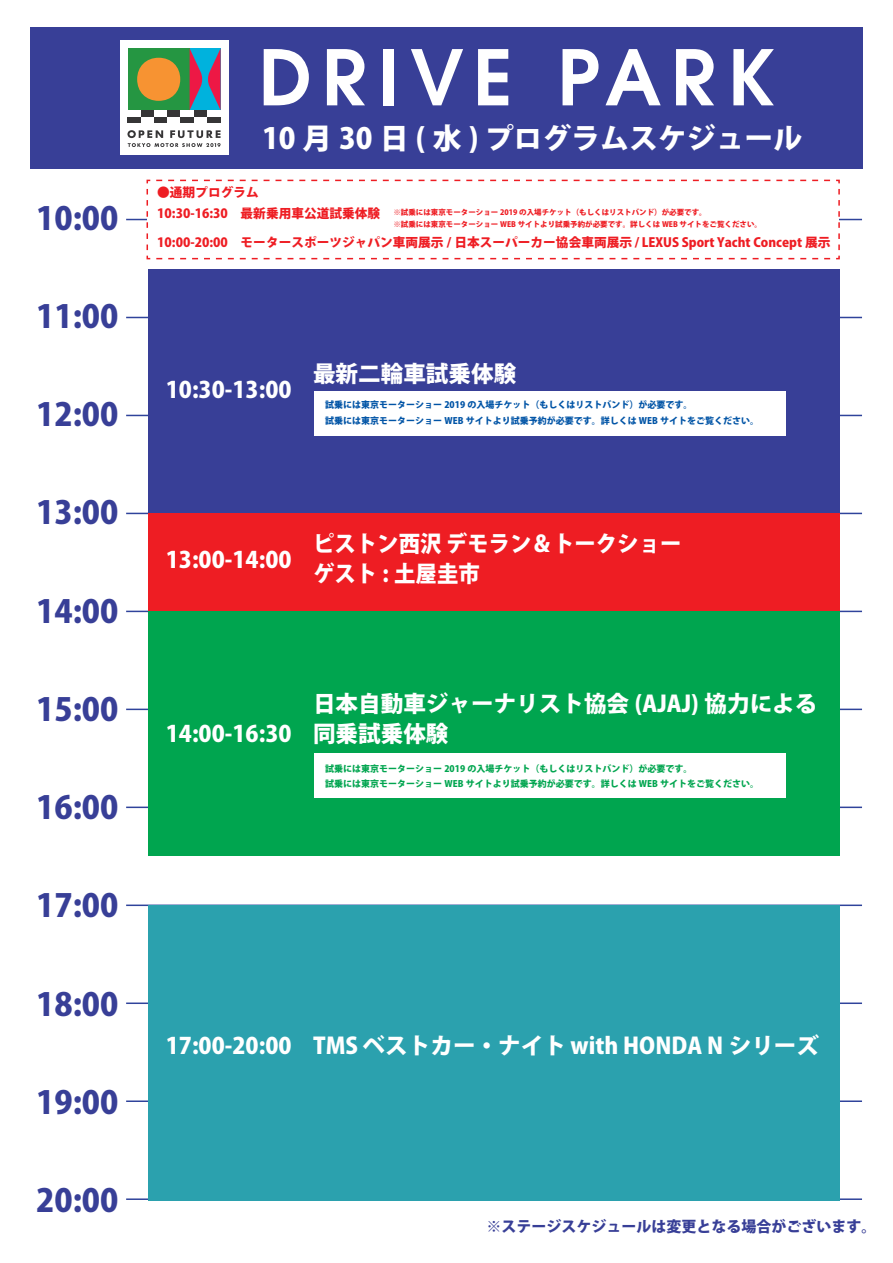
<style>
.page{position:relative;width:893px;height:1263px;background:#fff}
.page>*{position:absolute;margin:0;border:0;box-sizing:border-box;transform-origin:0 0}
.t1{font:800 31.5px "Koz Go Pr 6 N";color:#383f97}
.t2{font:800 28.95px "Koz Go Pr 6 N";color:#fff}
.t3{font:800 22.65px/30px "Koz Go Pr 6 N";color:#fff}
.t4{font:800 22.65px/30px "Koz Go Pr 6 N";color:#fff;scale:.95 1}
.t5{font:800 15px "Koz Go Pr 6 N";color:#383f97}
.t6{font:800 12.75px "Koz Go Pr 6 N";color:#ee1d23}
.t7{font:800 9px/15.3px "Koz Go Pr 6 N";color:#0154a6}
.t8{font:800 9px/15.3px "Koz Go Pr 6 N";color:#00a54f}
.t9{font:800 7.5px/12px "Koz Go Pr 6 N";color:#ee1d23}
</style>
<div class="page">
<div style="left:31px;top:27px;width:832px;height:142px;background:#383f97"></div>
<svg style="left:264px;top:49px;width:45px;height:56px"></svg>
<svg style="left:327px;top:49px;width:38px;height:56px"></svg>
<div style="left:383px;top:49px;width:10px;height:56px;background:#fff"></div>
<svg style="left:411px;top:49px;width:52px;height:56px"></svg>
<svg style="left:478px;top:49px;width:30px;height:56px"></svg>
<svg style="left:563px;top:49px;width:35px;height:56px"></svg>
<svg style="left:605px;top:49px;width:56px;height:56px"></svg>
<svg style="left:676px;top:49px;width:38px;height:56px"></svg>
<svg style="left:733px;top:49px;width:41px;height:56px"></svg>
<div style="left:120px;top:40px;width:109px;height:115px;background:#fff"></div>
<div style="left:128px;top:48px;width:62px;height:62px;background:#259642"></div>
<div style="left:137px;top:58px;width:43px;height:43px;background:#f79332;border-radius:50%"></div>
<div style="left:128px;top:116px;width:13px;height:6px;background:#363536"></div>
<div style="left:141px;top:110px;width:13px;height:6px;background:#363536"></div>
<div style="left:154px;top:116px;width:14px;height:6px;background:#363536"></div>
<div style="left:168px;top:110px;width:13px;height:6px;background:#363536"></div>
<div style="left:181px;top:116px;width:13px;height:6px;background:#363536"></div>
<div style="left:194px;top:110px;width:13px;height:6px;background:#363536"></div>
<div style="left:207px;top:116px;width:14px;height:6px;background:#363536"></div>
<svg style="left:127px;top:130px;width:94px;height:17px"></svg>
<svg style="left:190px;top:48px;width:31px;height:62px;background:#686d99"></svg>
<hr style="left:126px;top:317px;width:736px;height:1px;background:#2f439b">
<hr style="left:126px;top:415px;width:736px;height:1px;background:#2f439b">
<hr style="left:126px;top:513px;width:736px;height:1px;background:#2f439b">
<hr style="left:126px;top:611px;width:736px;height:1px;background:#2f439b">
<hr style="left:126px;top:709px;width:736px;height:1px;background:#2f439b">
<hr style="left:126px;top:806px;width:736px;height:2px;background:#2f439b">
<hr style="left:126px;top:904px;width:736px;height:2px;background:#2f439b">
<hr style="left:126px;top:1002px;width:736px;height:2px;background:#2f439b">
<hr style="left:126px;top:1100px;width:736px;height:2px;background:#2f439b">
<hr style="left:126px;top:1198px;width:736px;height:2px;background:#2f439b">
<hr style="left:126px;top:219px;width:736px;height:1px;background:#2f439b">
<div style="left:148px;top:269px;width:691px;height:244px;background:#383f97"></div>
<div style="left:148px;top:611px;width:691px;height:245px;background:#00a54f"></div>
<div style="left:148px;top:905px;width:691px;height:296px;background:#2ba1ae"></div>
<div style="left:148px;top:513px;width:691px;height:98px;background:#ee1d23"></div>
<div style="left:314px;top:391px;width:471px;height:45px;background:#fff"></div>
<div style="left:314px;top:753px;width:471px;height:45px;background:#fff"></div>
<svg style="left:146px;top:179px;width:695px;height:81px"></svg>
<h1 class="t1" style="left:36px;top:200px;width:84px">10:00</h1>
<h1 class="t1" style="left:36px;top:299px;width:84px">11:00</h1>
<h1 class="t1" style="left:36px;top:397px;width:84px">12:00</h1>
<h1 class="t1" style="left:36px;top:495px;width:84px">13:00</h1>
<h1 class="t1" style="left:36px;top:593px;width:84px">14:00</h1>
<h1 class="t1" style="left:36px;top:692px;width:84px">15:00</h1>
<h1 class="t1" style="left:36px;top:790px;width:84px">16:00</h1>
<h1 class="t1" style="left:36px;top:888px;width:84px">17:00</h1>
<h1 class="t1" style="left:36px;top:986px;width:84px">18:00</h1>
<h1 class="t1" style="left:36px;top:1084px;width:84px">19:00</h1>
<h1 class="t1" style="left:36px;top:1183px;width:84px">20:00</h1>
<p class="t2" style="left:262px;top:122px;width:542px">10 月 30 日 ( 水 ) プログラムスケジュール</p>
<p class="t6" style="left:157px;top:185px;width:103px">●通期プログラム</p>
<p class="t6" style="left:157px;top:206px;width:224px">10:30-16:30　最新乗用車公道試乗体験</p>
<p class="t6" style="left:157px;top:235px;width:675px">10:00-20:00　モータースポーツジャパン車両展示 / 日本スーパーカー協会車両展示 / LEXUS Sport Yacht Concept 展示</p>
<p class="t9" style="left:393px;top:207px;width:370px">※試乗には東京モーターショー 2019 の入場チケット（もしくはリストバンド）が必要です。<br>※試乗には東京モーターショー WEB サイトより試乗予約が必要です。詳しくは WEB サイトをご覧ください。</p>
<p class="t3" style="left:166px;top:375px;width:127px">10:30-13:00</p>
<p class="t3" style="left:313px;top:359px;width:205px">最新二輪車試乗体験</p>
<p class="t7" style="left:325px;top:398px;width:436px">試乗には東京モーターショー 2019 の入場チケット（もしくはリストバンド）が必要です。<br>試乗には東京モーターショー WEB サイトより試乗予約が必要です。詳しくは WEB サイトをご覧ください。</p>
<p class="t3" style="left:166px;top:545px;width:127px">13:00-14:00</p>
<p class="t4" style="left:313px;top:530px;width:389px">ピストン西沢 デモラン＆トークショーゲスト : 土屋圭市</p>
<p class="t3" style="left:166px;top:719px;width:127px">14:00-16:30</p>
<p class="t3" style="left:313px;top:689px;width:506px">日本自動車ジャーナリスト協会 (AJAJ) 協力による同乗試乗体験</p>
<p class="t8" style="left:325px;top:761px;width:436px">試乗には東京モーターショー 2019 の入場チケット（もしくはリストバンド）が必要です。<br>試乗には東京モーターショー WEB サイトより試乗予約が必要です。詳しくは WEB サイトをご覧ください。</p>
<p class="t3" style="left:166px;top:1031px;width:127px">17:00-20:00</p>
<p class="t3" style="left:313px;top:1031px;width:508px">TMS ベストカー・ナイト with HONDA N シリーズ</p>
<p class="t5" style="left:486px;top:1217px;width:392px">※ステージスケジュールは変更となる場合がございます。</p>
</div>
